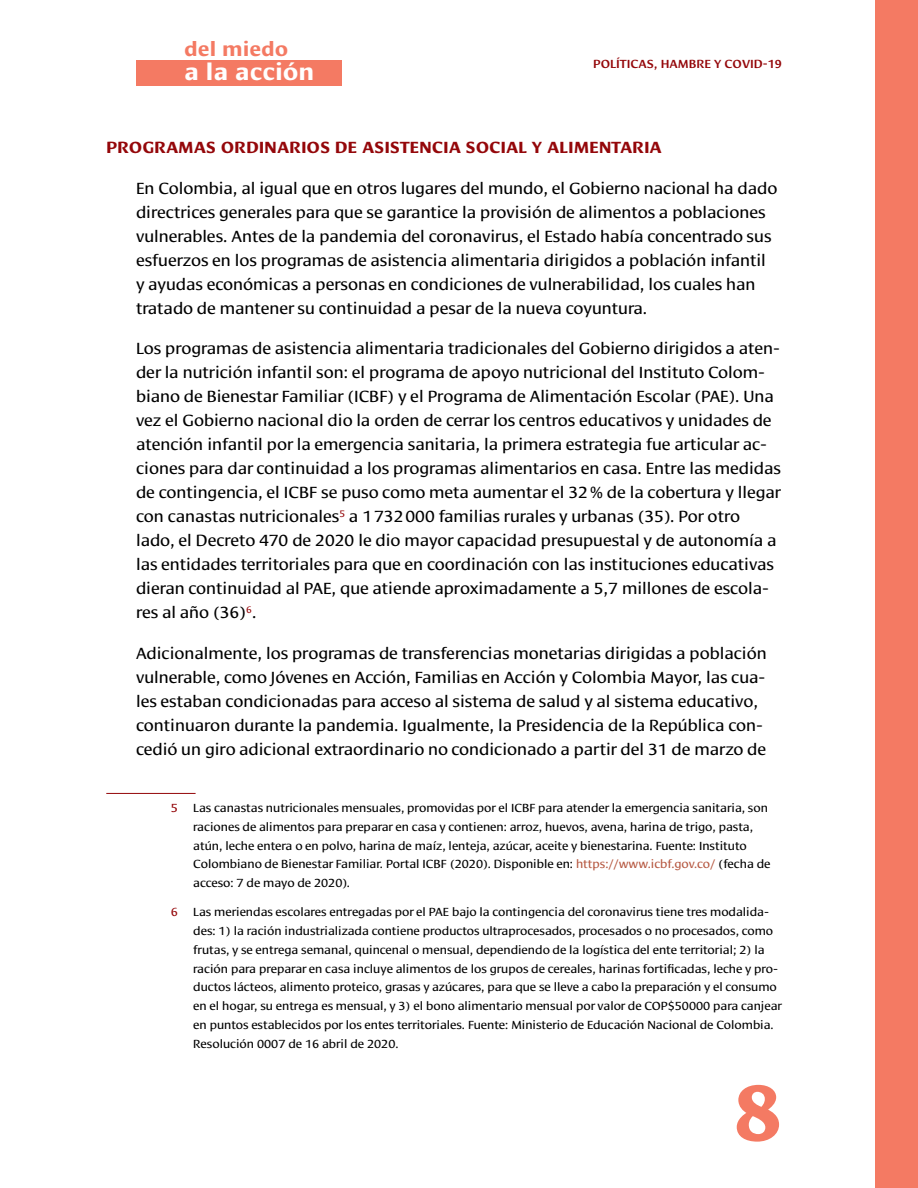
<style>
.page{position:relative;width:918px;height:1188px;background:#fff}
.page>*{position:absolute;margin:0;border:0;box-sizing:border-box;transform-origin:0 0}
.t1{font:700 81px "Cora";color:#f47a63}
.t2{font:700 23.7px "Cora";color:#fff}
.t3{font:700 20.4px "Cora";color:#f47a63}
.t4{font:16.5px/24px "Cora";color:#000}
.t5{font:700 16.5px "Cora";color:#94070a}
.t6{font:12px/18.8px "Cora";color:#000}
.t7{font:500 12px "Cora";color:#94070a}
.t8{font:12px "Cora";color:#94070a}
.s1{color:#b65942}
</style>
<div class="page">
<div style="left:876px;top:0;width:42px;height:1188px;background:#f47a63"></div>
<div style="left:136px;top:60px;width:206px;height:25px;background:#f47a63"></div>
<hr style="left:106px;top:793px;width:90px;height:1px;background:#94070a">
<p class="t3" style="left:184px;top:37px;width:106px">del miedo</p>
<h2 class="t2" style="left:184px;top:58px;width:132px">a la acción</h2>
<p class="t7" style="left:593px;top:57px;width:190px">POLÍTICAS, HAMBRE Y COVID-19</p>
<p class="t5" style="left:106px;top:138px;width:557px">PROGRAMAS ORDINARIOS DE ASISTENCIA SOCIAL Y ALIMENTARIA</p>
<p class="t4" style="left:136px;top:176px;width:643px">En Colombia, al igual que en otros lugares del mundo, el Gobierno nacional ha dado directrices generales para que se garantice la provisión de alimentos a poblaciones vulnerables. Antes de la pandemia del coronavirus, el Estado había concentrado sus esfuerzos en los programas de asistencia alimentaria dirigidos a población infantil y ayudas económicas a personas en condiciones de vulnerabilidad, los cuales han tratado de mantener su continuidad a pesar de la nueva coyuntura.</p>
<p class="t4" style="left:136px;top:337px;width:647px">Los programas de asistencia alimentaria tradicionales del Gobierno dirigidos a aten&shy;der la nutrición infantil son: el programa de apoyo nutricional del Instituto Colom&shy;biano de Bienestar Familiar (ICBF) y el Programa de Alimentación Escolar (PAE). Una vez el Gobierno nacional dio la orden de cerrar los centros educativos y unidades de atención infantil por la emergencia sanitaria, la primera estrategia fue articular ac&shy;ciones para dar continuidad a los programas alimentarios en casa. Entre las medidas de contingencia, el ICBF se puso como meta aumentar el 32% de la cobertura y llegar con canastas nutricionales<sup>5</sup> a 1732000 familias rurales y urbanas (35). Por otro lado, el Decreto 470 de 2020 le dio mayor capacidad presupuestal y de autonomía a las entidades territoriales para que en coordinación con las instituciones educativas dieran continuidad al PAE, que atiende aproximadamente a 5,7 millones de escola&shy;res al año (36)<sup>6</sup>.</p>
<p class="t4" style="left:136px;top:641px;width:632px">Adicionalmente, los programas de transferencias monetarias dirigidas a población vulnerable, como Jóvenes en Acción, Familias en Acción y Colombia Mayor, las cua&shy;les estaban condicionadas para acceso al sistema de salud y al sistema educativo, continuaron durante la pandemia. Igualmente, la Presidencia de la República con&shy;cedió un giro adicional extraordinario no condicionado a partir del 31 de marzo de</p>
<p class="t8" style="left:171px;top:801px;width:9px">5</p>
<p class="t6" style="left:193px;top:799px;width:579px">Las canastas nutricionales mensuales, promovidas por el ICBF para atender la emergencia sanitaria, son raciones de alimentos para preparar en casa y contienen: arroz, huevos, avena, harina de trigo, pasta, atún, leche entera o en polvo, harina de maíz, lenteja, azúcar, aceite y bienestarina. Fuente: Instituto Colombiano de Bienestar Familiar. Portal ICBF (2020). Disponible en: <span class="s1">https://www.icbf.gov.co/</span> (fecha de acceso: 7 de mayo de 2020).</p>
<p class="t8" style="left:171px;top:905px;width:9px">6</p>
<p class="t6" style="left:193px;top:903px;width:590px">Las meriendas escolares entregadas por el PAE bajo la contingencia del coronavirus tiene tres modalida&shy;des: 1) la ración industrializada contiene productos ultraprocesados, procesados o no procesados, como frutas, y se entrega semanal, quincenal o mensual, dependiendo de la logística del ente territorial; 2) la ración para preparar en casa incluye alimentos de los grupos de cereales, harinas fortificadas, leche y pro&shy;ductos lácteos, alimento proteico, grasas y azúcares, para que se lleve a cabo la preparación y el consumo en el hogar, su entrega es mensual, y 3) el bono alimentario mensual por valor de COP$50000 para canjear en puntos establecidos por los entes territoriales. Fuente: Ministerio de Educación Nacional de Colombia.<br>Resolución 0007 de 16 abril de 2020.</p>
<h1 class="t1" style="left:734px;top:1065px;width:49px">8</h1>
</div>
